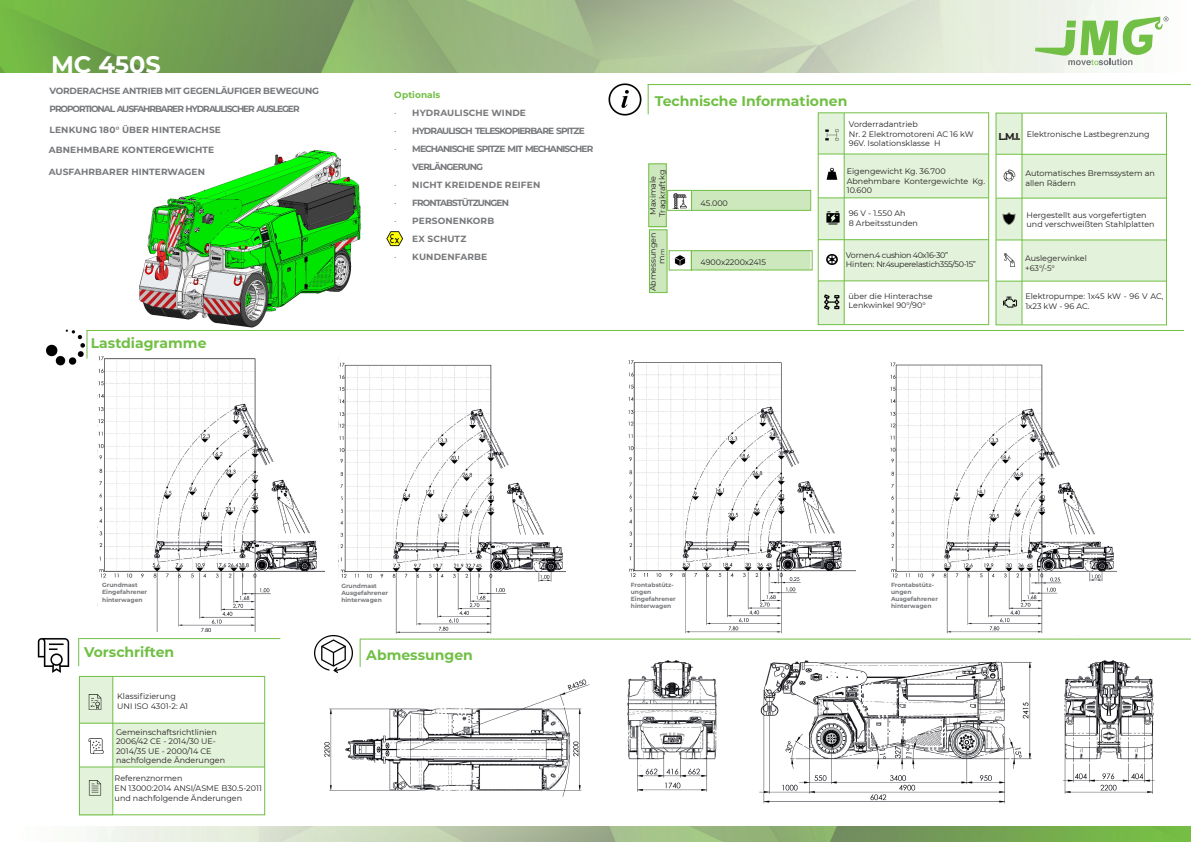
<style>
.page{position:relative;width:1191px;height:842px;background:#fff}
.page>*{position:absolute;margin:0;border:0;box-sizing:border-box;transform-origin:0 0}
.t1{font:700 24px "Montserrat";color:#fff}
.t2{font:700 14px "Montserrat";color:#71bf44}
.t3{font:700 10px "Montserrat";color:#231f20}
.t4{font:700 9px "Montserrat";letter-spacing:.015em;color:#76787b}
.t5{font:700 9px/18px "Montserrat";letter-spacing:-.095em;color:#76787b}
.t6{font:700 9px "Montserrat";letter-spacing:-.115em;color:#76787b}
.t7{font:700 9px "Montserrat";letter-spacing:-.025em;color:#76787b}
.t8{font:700 9px "Montserrat";letter-spacing:.005em;color:#71bf44}
.t9{font:700 9px "Montserrat";letter-spacing:.01em;color:#76787b}
.t10{font:8px/9.6px "Montserrat";color:#231f20}
.t11{font:8px "Montserrat";letter-spacing:-.04em;color:#231f20}
.t12{font:8px "Montserrat";letter-spacing:-.045em;color:#231f20}
.t13{font:700 6px/7.2px "Montserrat";color:#76787b}
.s1{font-weight:300}
.s2{font-size:6px}
</style>
<div class="page">
<img style="left:0;top:0;width:1169px;height:73px">
<img style="left:86px;top:826px;width:1105px;height:16px">
<img style="left:139px;top:149px;width:222px;height:179px">
<img style="left:339px;top:362px;width:227px;height:272px">
<hr style="left:648px;top:84px;width:543px;height:1px;background:#71bf44">
<svg style="left:1035px;top:16px;width:133px;height:49px"></svg>
<hr style="left:647px;top:84px;width:1px;height:30px;background:#71bf44">
<hr style="left:360px;top:639px;width:831px;height:1px;background:#71bf44">
<svg style="left:360px;top:639px;width:1px;height:28px"></svg>
<img style="left:315px;top:635px;width:37px;height:38px">
<div style="left:818px;top:113px;width:26px;height:41px;background:#e3f2da"></div>
<div style="left:844px;top:154px;width:144px;height:44px;background:#e3f2da"></div>
<div style="left:818px;top:198px;width:26px;height:42px;background:#e3f2da"></div>
<div style="left:844px;top:240px;width:144px;height:41px;background:#e3f2da"></div>
<div style="left:818px;top:281px;width:26px;height:44px;background:#e3f2da"></div>
<div style="left:996px;top:113px;width:26px;height:41px;background:#e3f2da"></div>
<div style="left:1022px;top:154px;width:144px;height:44px;background:#e3f2da"></div>
<div style="left:996px;top:198px;width:25px;height:42px;background:#e3f2da"></div>
<div style="left:996px;top:281px;width:26px;height:44px;background:#e3f2da"></div>
<div style="left:1022px;top:240px;width:144px;height:41px;background:#e3f2da"></div>
<div style="left:818px;top:113px;width:171px;height:212px;border:1px solid #71bf44"></div>
<hr style="left:818px;top:154px;width:170px;height:1px;background:#71bf44">
<hr style="left:818px;top:198px;width:170px;height:1px;background:#71bf44">
<hr style="left:844px;top:113px;width:1px;height:211px;background:#71bf44">
<hr style="left:818px;top:281px;width:170px;height:1px;background:#71bf44">
<hr style="left:818px;top:239px;width:170px;height:1px;background:#71bf44">
<img style="left:826px;top:167px;width:12px;height:13px">
<img style="left:826px;top:212px;width:14px;height:13px">
<img style="left:826px;top:254px;width:12px;height:12px">
<img style="left:825px;top:294px;width:14px;height:15px">
<hr style="left:996px;top:154px;width:170px;height:1px;background:#71bf44">
<hr style="left:996px;top:198px;width:170px;height:1px;background:#71bf44">
<hr style="left:1021px;top:113px;width:1px;height:212px;background:#71bf44">
<hr style="left:996px;top:281px;width:170px;height:1px;background:#71bf44">
<hr style="left:996px;top:240px;width:170px;height:1px;background:#71bf44">
<img style="left:1003px;top:169px;width:13px;height:13px">
<img style="left:1002px;top:212px;width:14px;height:13px">
<img style="left:1004px;top:253px;width:11px;height:14px">
<img style="left:1003px;top:296px;width:14px;height:12px">
<img style="left:825px;top:129px;width:14px;height:12px">
<img style="left:47px;top:329px;width:37px;height:37px">
<img style="left:386px;top:231px;width:17px;height:15px">
<div style="left:691px;top:191px;width:118px;height:19px;background:#cce8bc"></div>
<div style="left:691px;top:250px;width:119px;height:20px;background:#cce8bc"></div>
<div style="left:649px;top:164px;width:18px;height:63px;background:#cce8bc"></div>
<div style="left:650px;top:230px;width:17px;height:63px;background:#cce8bc"></div>
<div style="left:667px;top:190px;width:144px;height:21px;border:1px solid #71bf44"></div>
<svg style="left:691px;top:191px;width:1px;height:20px"></svg>
<div style="left:648px;top:164px;width:18px;height:63px;border:1px solid #71bf44"></div>
<div style="left:669px;top:250px;width:143px;height:20px;border:1px solid #71bf44"></div>
<svg style="left:691px;top:251px;width:1px;height:20px"></svg>
<img style="left:672px;top:255px;width:15px;height:14px">
<img style="left:673px;top:194px;width:14px;height:14px">
<div style="left:649px;top:230px;width:18px;height:63px;border:1px solid #71bf44"></div>
<hr style="left:79px;top:638px;width:201px;height:1px;background:#71bf44">
<svg style="left:78px;top:638px;width:1px;height:28px"></svg>
<img style="left:37px;top:638px;width:33px;height:35px">
<img style="left:324px;top:679px;width:266px;height:118px">
<img style="left:627px;top:660px;width:528px;height:144px">
<img style="left:889px;top:362px;width:227px;height:274px">
<hr style="left:86px;top:330px;width:1097px;height:1px;background:#71bf44">
<svg style="left:86px;top:330px;width:1px;height:29px"></svg>
<img style="left:629px;top:360px;width:226px;height:274px">
<img style="left:97px;top:356px;width:227px;height:276px">
<div style="left:79px;top:676px;width:186px;height:139px;border:1px solid #71bf44"></div>
<div style="left:79px;top:677px;width:34px;height:46px;background:#e3f2da"></div>
<div style="left:113px;top:723px;width:152px;height:44px;background:#e3f2da"></div>
<div style="left:79px;top:767px;width:34px;height:48px;background:#e3f2da"></div>
<hr style="left:79px;top:723px;width:186px;height:1px;background:#71bf44">
<hr style="left:79px;top:767px;width:186px;height:1px;background:#71bf44">
<hr style="left:113px;top:676px;width:1px;height:139px;background:#71bf44">
<img style="left:88px;top:694px;width:14px;height:15px">
<img style="left:88px;top:738px;width:15px;height:15px">
<img style="left:88px;top:780px;width:14px;height:16px">
<img style="left:608px;top:83px;width:34px;height:33px">
<p class="t1" style="left:51px;top:47px;width:111px">MC 450S</p>
<p class="t7" style="left:50px;top:84px;width:271px">VORDERACHSE ANTRIEB MIT GEGENLÄUFIGER BEWEGUNG</p>
<p class="t6" style="left:50px;top:102px;width:251px">PROPORTIONAL AUSFAHRBARER HYDRAULISCHER AUSLEGER</p>
<p class="t4" style="left:50px;top:124px;width:173px">LENKUNG 180° ÜBER HINTERACHSE</p>
<p class="t4" style="left:49px;top:143px;width:167px">ABNEHMBARE KONTERGEWICHTE</p>
<p class="t4" style="left:49px;top:165px;width:158px">AUSFAHRBARER HINTERWAGEN</p>
<p class="t2" style="left:91px;top:333px;width:117px">Lastdiagramme</p>
<p class="t8" style="left:394px;top:88px;width:48px">Optionals</p>
<p class="t4" style="left:394px;top:106px;width:133px"><span class="s1">•</span> HYDRAULISCHE WINDE</p>
<p class="t5" style="left:394px;top:121px;width:192px"><span class="s1">•</span> HYDRAULISCH TELESKOPIERBARE SPITZE</p>
<p class="t5" style="left:412px;top:139px;width:182px;text-indent:-18px"><span class="s1">•</span> MECHANISCHE SPITZE MIT MECHANISCHER<br>VERLÄNGERUNG</p>
<p class="t4" style="left:394px;top:178px;width:147px"><span class="s1">•</span> NICHT KREIDENDE REIFEN</p>
<p class="t5" style="left:394px;top:193px;width:116px"><span class="s1">•</span> FRONTABSTÜTZUNGEN</p>
<p class="t4" style="left:394px;top:214px;width:101px"><span class="s1">•</span> PERSONENKORB</p>
<p class="t9" style="left:394px;top:232px;width:74px"><span class="s1">•</span> EX SCHUTZ</p>
<p class="t4" style="left:394px;top:250px;width:94px"><span class="s1">•</span> KUNDENFARBE</p>
<p class="t2" style="left:655px;top:91px;width:194px">Technische Informationen</p>
<p class="t10" style="left:648px;top:215px;width:40px;rotate:-90deg">Maximale</p>
<p class="t10" style="left:657px;top:217px;width:49px;rotate:-90deg">Tragkraft kg</p>
<p class="t10" style="left:656px;top:264px;width:16px;rotate:-90deg">m<span class="s2">m</span></p>
<p class="t10" style="left:648px;top:291px;width:60px;rotate:-90deg">Abmessungen</p>
<p class="t10" style="left:700px;top:198px;width:29px">45.000</p>
<p class="t10" style="left:700px;top:257px;width:67px">4900x2200x2415</p>
<p class="t10" style="left:849px;top:119px;width:70px">Vorderradantrieb</p>
<p class="t10" style="left:849px;top:129px;width:126px">Nr. 2 Elektromotoreni AC 16 kW<br>96V. Isolationsklasse H</p>
<p class="t10" style="left:846px;top:166px;width:100px">Eigengewicht Kg. 36.700</p>
<p class="t10" style="left:846px;top:176px;width:140px">Abnehmbare Kontergewichte Kg.<br>10.600</p>
<p class="t10" style="left:848px;top:208px;width:58px">96 V - 1.550 Ah</p>
<p class="t10" style="left:848px;top:218px;width:71px">8 Arbeitsstunden</p>
<p class="t12" style="left:846px;top:249px;width:104px">Vornen.4 cushion 40x16-30”</p>
<p class="t11" style="left:846px;top:259px;width:132px">Hinten: Nr.4superelastich355/50-15”</p>
<p class="t10" style="left:848px;top:291px;width:85px">über die Hinterachse</p>
<p class="t10" style="left:848px;top:300px;width:79px">Lenkwinkel 90°/90°</p>
<p class="t10" style="left:1026px;top:129px;width:124px">Elektronische Lastbegrenzung</p>
<p class="t10" style="left:1025px;top:168px;width:131px">Automatisches Bremssystem an allen Rädern</p>
<p class="t10" style="left:1026px;top:210px;width:122px">Hergestellt aus vorgefertigten</p>
<p class="t10" style="left:1026px;top:219px;width:130px">und verschweißten Stahlplatten</p>
<p class="t10" style="left:1025px;top:254px;width:63px">Auslegerwinkel</p>
<p class="t10" style="left:1025px;top:263px;width:31px">+63°/-5°</p>
<p class="t10" style="left:1025px;top:291px;width:140px">Elektropumpe: 1x45 kW - 96 V AC,<br>1x23 kW - 96 AC.</p>
<p class="t3" style="left:998px;top:129px;width:23px">L.M.I.</p>
<p class="t13" style="left:102px;top:581px;width:37px">Grundmast</p>
<p class="t13" style="left:102px;top:588px;width:46px">Eingefahrener hinterwagen</p>
<p class="t2" style="left:84px;top:642px;width:92px">Vorschriften</p>
<p class="t10" style="left:117px;top:691px;width:60px">Klassifizierung</p>
<p class="t10" style="left:117px;top:701px;width:72px">UNI ISO 4301-2: A1</p>
<p class="t10" style="left:116px;top:727px;width:102px">Gemeinschaftsrichtlinien</p>
<p class="t10" style="left:116px;top:736px;width:101px">2006/42 CE - 2014/30 UE-</p>
<p class="t10" style="left:116px;top:746px;width:97px">2014/35 UE - 2000/14 CE</p>
<p class="t10" style="left:116px;top:755px;width:111px">nachfolgende Änderungen</p>
<p class="t10" style="left:115px;top:773px;width:69px">Referenznormen</p>
<p class="t10" style="left:115px;top:783px;width:149px">EN 13000:2014 ANSI/ASME B30.5-2011</p>
<p class="t10" style="left:115px;top:792px;width:129px">und nachfolgende Änderungen</p>
<p class="t13" style="left:341px;top:582px;width:37px">Grundmast</p>
<p class="t13" style="left:341px;top:589px;width:48px">Ausgefahrener hinterwagen</p>
<p class="t2" style="left:366px;top:645px;width:108px">Abmessungen</p>
<p class="t13" style="left:631px;top:581px;width:44px">Frontabstütz&shy;ungen</p>
<p class="t13" style="left:631px;top:595px;width:46px">Eingefahrener hinterwagen</p>
<p class="t13" style="left:891px;top:581px;width:44px">Frontabstütz&shy;ungen</p>
<p class="t13" style="left:891px;top:595px;width:48px">Ausgefahrener hinterwagen</p>
</div>
